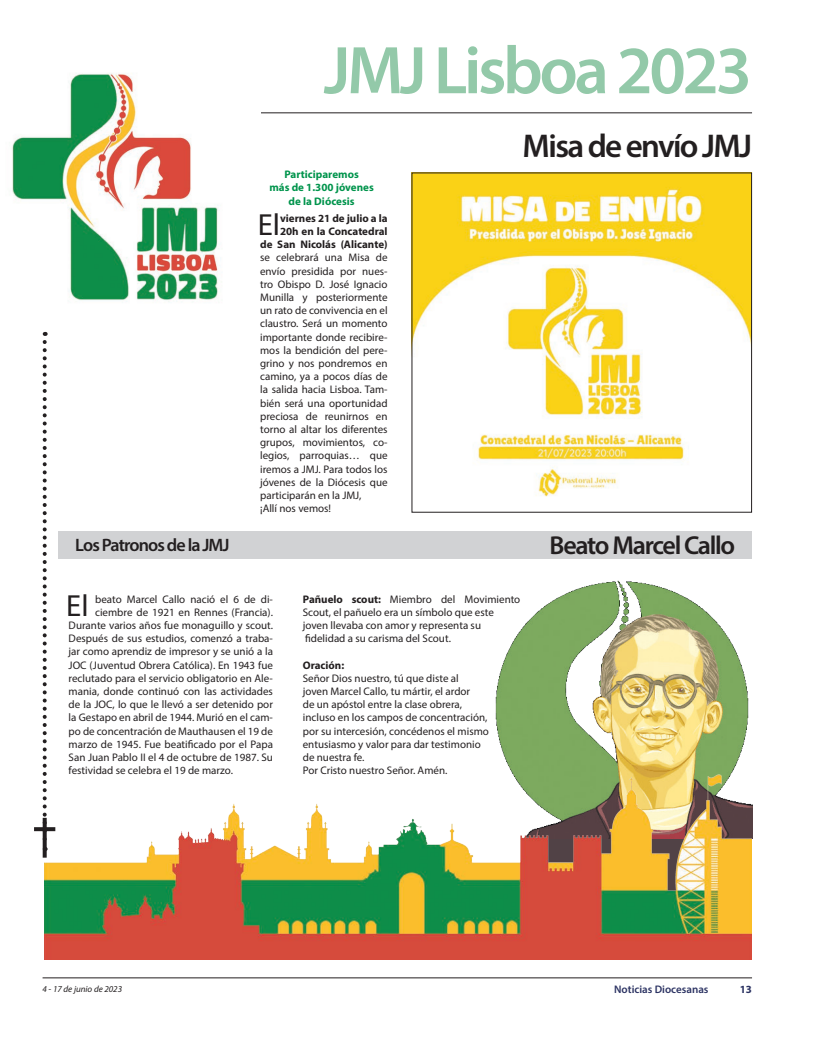
<style>
.page{position:relative;width:823px;height:1049px;background:#fff}
.page>*{position:absolute;margin:0;border:0;box-sizing:border-box;transform-origin:0 0}
.t1{font:600 68px "Myriad Pro";letter-spacing:-.05em;color:#93c9a9}
.t2{font:600 33px "Myriad Pro";letter-spacing:-.05em;color:#231f20}
.t3{font:30.6px "Myriad Pro";color:#231f20}
.t4{font:600 26px "Myriad Pro";letter-spacing:-.05em;color:#231f20}
.t5{font:600 18px "Myriad Pro";letter-spacing:-.05em;color:#231f20}
.t6{font:11px/13.2px "Myriad Pro";color:#231f20}
.t7{font:700 11px "Myriad Pro";color:#231f20}
.t8{font:700 11px "Myriad Pro";color:#00944c}
.t9{font:600 11px "Myriad Pro";color:#2c3363}
.t10{font:700 11px "Myriad Pro";color:#2c3363}
.t11{font:italic 9px "Myriad Pro";color:#231f20}
.s1{font-weight:700}
</style>
<div class="page">
<hr style="left:43px;top:978px;width:708px;height:1px;background:#231f20">
<img style="left:495px;top:580px;width:254px;height:176px">
<hr style="left:43px;top:113px;width:708px;height:1px;background:#231f20">
<img style="left:12px;top:73px;width:248px;height:259px">
<svg style="left:43px;top:342px;width:4px;height:476px"></svg>
<hr style="left:43px;top:818px;width:4px;height:40px;background:#231f20">
<svg style="left:34px;top:827px;width:9px;height:4px"></svg>
<div style="left:58px;top:531px;width:693px;height:28px;background:#d1d2d4"></div>
<img style="left:44px;top:756px;width:707px;height:203px">
<img style="left:413px;top:175px;width:336px;height:322px">
<p class="t1" style="left:323px;top:27px;width:429px">JMJ Lisboa 2023</p>
<p class="t8" style="left:284px;top:167px;width:76px">Participaremos</p>
<p class="t8" style="left:269px;top:180px;width:106px">más de 1.300 jóvenes</p>
<p class="t8" style="left:288px;top:194px;width:67px">de la Diócesis</p>
<p class="t3" style="left:258px;top:206px;width:24px">El</p>
<p class="t7" style="left:280px;top:211px;width:109px">viernes 21 de julio a la</p>
<p class="t7" style="left:280px;top:224px;width:109px">20h en la Concatedral</p>
<p class="t7" style="left:260px;top:237px;width:129px">de San Nicolás (Alicante)</p>
<p class="t6" style="left:260px;top:251px;width:129px">se celebrará una Misa de</p>
<p class="t6" style="left:260px;top:264px;width:129px">envío presidida por nues-</p>
<p class="t6" style="left:260px;top:277px;width:129px">tro Obispo D. José Ignacio</p>
<p class="t6" style="left:260px;top:290px;width:129px">Munilla y posteriormente</p>
<p class="t6" style="left:260px;top:304px;width:129px">un rato de convivencia en el</p>
<p class="t6" style="left:260px;top:317px;width:129px">claustro. Será un momento</p>
<p class="t6" style="left:260px;top:330px;width:129px">importante donde recibire-</p>
<p class="t6" style="left:260px;top:343px;width:129px">mos la bendición del pere-</p>
<p class="t6" style="left:260px;top:356px;width:129px">grino y nos pondremos en</p>
<p class="t6" style="left:260px;top:370px;width:129px">camino, ya a pocos días de</p>
<p class="t6" style="left:260px;top:383px;width:129px">la salida hacia Lisboa. Tam-</p>
<p class="t6" style="left:260px;top:396px;width:129px">bién será una oportunidad</p>
<p class="t6" style="left:260px;top:409px;width:129px">preciosa de reunirnos en</p>
<p class="t6" style="left:260px;top:422px;width:129px">torno al altar los diferentes</p>
<p class="t6" style="left:260px;top:436px;width:129px">grupos, movimientos, co-</p>
<p class="t6" style="left:260px;top:449px;width:129px">legios, parroquias… que</p>
<p class="t6" style="left:260px;top:462px;width:129px">iremos a JMJ. Para todos los</p>
<p class="t6" style="left:260px;top:475px;width:129px">jóvenes de la Diócesis que</p>
<p class="t6" style="left:260px;top:488px;width:103px">participarán en la JMJ,</p>
<p class="t6" style="left:260px;top:502px;width:72px">¡Allí nos vemos!</p>
<p class="t2" style="left:522px;top:124px;width:231px">Misa de envío JMJ</p>
<p class="t5" style="left:75px;top:533px;width:156px">Los Patronos de la JMJ</p>
<p class="t4" style="left:549px;top:529px;width:187px">Beato Marcel Callo</p>
<p class="t3" style="left:66px;top:587px;width:24px">El</p>
<p class="t6" style="left:95px;top:592px;width:179px">beato Marcel Callo nació el 6 de di-</p>
<p class="t6" style="left:302px;top:592px;width:219px"><span class="s1">Pañuelo scout:</span> Miembro del Movimiento<br>Scout, el pañuelo era un símbolo que este</p>
<p class="t6" style="left:302px;top:618px;width:180px">joven llevaba con amor y representa su</p>
<p class="t6" style="left:305px;top:632px;width:147px">fidelidad a su carisma del Scout.</p>
<p class="t7" style="left:302px;top:658px;width:43px">Oración:</p>
<p class="t6" style="left:302px;top:671px;width:157px">Señor Dios nuestro, tú que diste al</p>
<p class="t6" style="left:302px;top:684px;width:169px">joven Marcel Callo, tu mártir, el ardor</p>
<p class="t6" style="left:302px;top:698px;width:161px">de un apóstol entre la clase obrera,</p>
<p class="t6" style="left:302px;top:711px;width:186px">incluso en los campos de concentración,</p>
<p class="t6" style="left:302px;top:724px;width:187px">por su intercesión, concédenos el mismo</p>
<p class="t6" style="left:302px;top:737px;width:179px">entusiasmo y valor para dar testimonio</p>
<p class="t6" style="left:302px;top:750px;width:63px">de nuestra fe.</p>
<p class="t6" style="left:302px;top:764px;width:146px">Por Cristo nuestro Señor. Amén.</p>
<p class="t6" style="left:95px;top:605px;width:179px">ciembre de 1921 en Rennes (Francia).</p>
<p class="t6" style="left:69px;top:618px;width:206px">Durante varios años fue monaguillo y scout.</p>
<p class="t6" style="left:69px;top:632px;width:206px">Después de sus estudios, comenzó a traba-</p>
<p class="t6" style="left:69px;top:645px;width:206px">jar como aprendiz de impresor y se unió a la</p>
<p class="t6" style="left:69px;top:658px;width:206px">JOC (Juventud Obrera Católica). En 1943 fue</p>
<p class="t6" style="left:69px;top:671px;width:206px">reclutado para el servicio obligatorio en Ale-</p>
<p class="t6" style="left:69px;top:684px;width:206px">mania, donde continuó con las actividades</p>
<p class="t6" style="left:69px;top:698px;width:206px">de la JOC, lo que le llevó a ser detenido por</p>
<p class="t6" style="left:69px;top:711px;width:206px">la Gestapo en abril de 1944. Murió en el cam-</p>
<p class="t6" style="left:69px;top:724px;width:206px">po de concentración de Mauthausen el 19 de</p>
<p class="t6" style="left:69px;top:737px;width:206px">marzo de 1945. Fue beatificado por el Papa</p>
<p class="t6" style="left:69px;top:750px;width:206px">San Juan Pablo II el 4 de octubre de 1987. Su</p>
<p class="t6" style="left:69px;top:764px;width:166px">festividad se celebra el 19 de marzo.</p>
<p class="t11" style="left:43px;top:983px;width:81px">4 - 17 de junio de 2023</p>
<p class="t9" style="left:613px;top:982px;width:96px">Noticias Diocesanas</p>
<p class="t10" style="left:739px;top:982px;width:14px">13</p>
</div>
